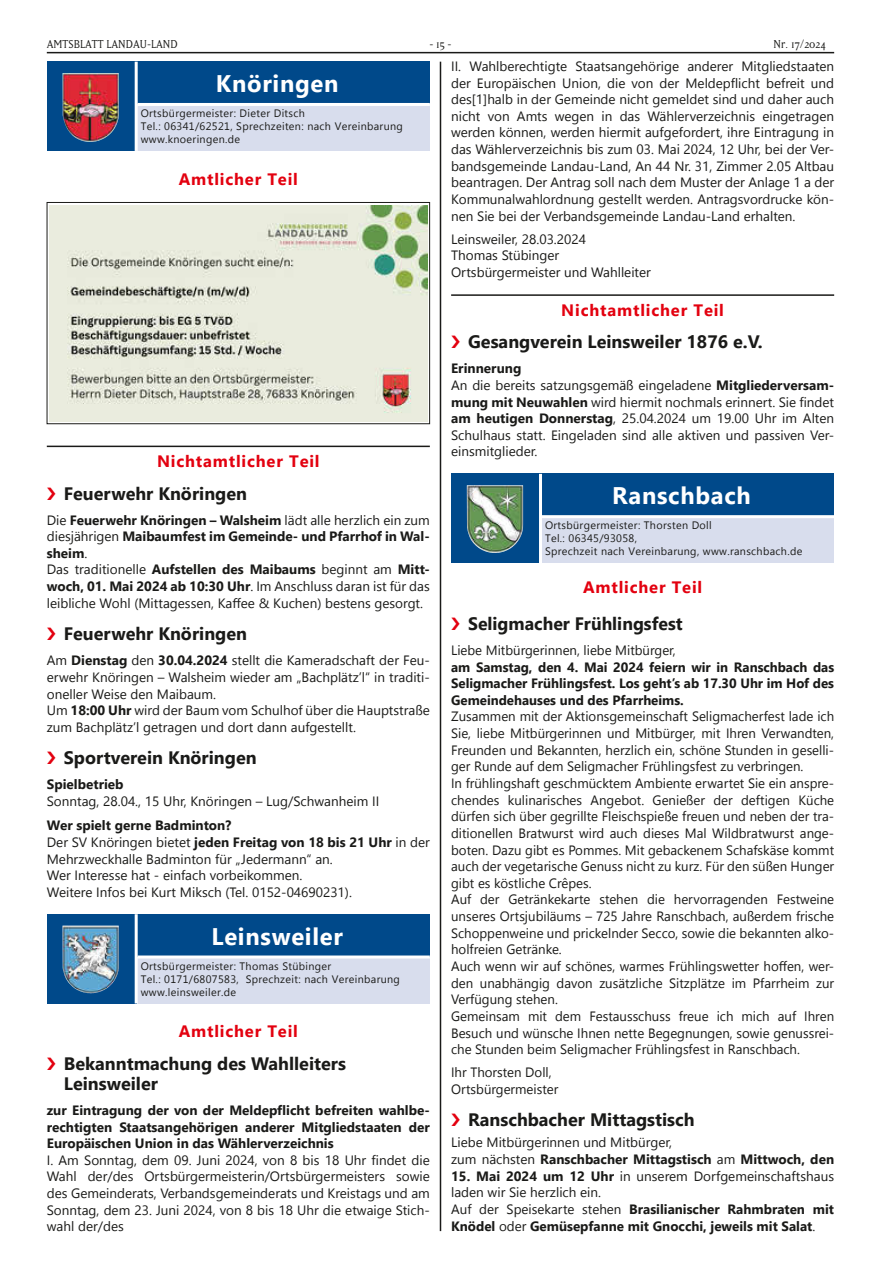
<style>
.page{position:relative;width:881px;height:1263px;background:#fff}
.page>*{position:absolute;margin:0;border:0;box-sizing:border-box;transform-origin:0 0}
.t1{font:700 24px "Segoe UI";letter-spacing:.03em;color:#fff}
.t2{font:700 24px "Yflrpv Segoe UI";letter-spacing:.03em;color:#fff}
.t3{font:700 18px/20px "Segoe UI";color:#1a1a18}
.t4{font:700 16.5px "Segoe UI";letter-spacing:.05em;color:#e3000f}
.t5{font:13.5px/16.6px "Segoe UI";color:#1a1a18}
.t6{font:700 13.5px/16.6px "Segoe UI";color:#1a1a18;text-align:justify}
.t7{font:13.5px "Matrix";color:#1a1a18}
.t8{font:10.8px/12.9px "Segoe UI";letter-spacing:.03em;color:#1a1a18}
.t9{font:10.8px/12.9px "Tlqntk Segoe UI";letter-spacing:.03em;color:#1a1a18}
.s1{font-weight:700}
.s2{font-weight:400}
</style>
<div class="page">
<hr style="left:47px;top:52px;width:786px;height:1px;background:#1a1a18">
<hr style="left:439px;top:62px;width:2px;height:1169px;background:#1a1a18">
<hr style="left:451px;top:294px;width:382px;height:2px;background:#1a1a18">
<div style="left:541px;top:474px;width:292px;height:45px;background:#00498a"></div>
<div style="left:541px;top:516px;width:292px;height:47px;background:#d8dded"></div>
<hr style="left:541px;top:515px;width:292px;height:3px;background:#fff">
<div style="left:451px;top:474px;width:89px;height:89px;background:#00498a"></div>
<img style="left:466px;top:485px;width:51px;height:68px">
<hr style="left:539px;top:474px;width:3px;height:89px;background:#fff">
<div style="left:137px;top:62px;width:292px;height:45px;background:#00498a"></div>
<div style="left:137px;top:104px;width:292px;height:47px;background:#d8dded"></div>
<div style="left:47px;top:62px;width:89px;height:89px;background:#00498a"></div>
<img style="left:62px;top:73px;width:53px;height:69px">
<hr style="left:135px;top:62px;width:3px;height:89px;background:#fff">
<hr style="left:137px;top:103px;width:292px;height:3px;background:#fff">
<img style="left:50px;top:206px;width:377px;height:215px">
<div style="left:47px;top:202px;width:382px;height:222px;border:1px solid #1a1a18"></div>
<hr style="left:47px;top:446px;width:382px;height:1px;background:#1a1a18">
<div style="left:137px;top:914px;width:292px;height:45px;background:#00498a"></div>
<div style="left:137px;top:957px;width:292px;height:46px;background:#d8dded"></div>
<svg style="left:47px;top:914px;width:88px;height:89px;background:#125691"></svg>
<img style="left:62px;top:926px;width:45px;height:67px">
<hr style="left:135px;top:914px;width:3px;height:89px;background:#fff">
<hr style="left:137px;top:955px;width:292px;height:3px;background:#fff">
<p class="t7" style="left:47px;top:37px;width:132px">AMTSBLATT LANDAU-LAND</p>
<p class="t7" style="left:429px;top:37px;width:24px">- 15 -</p>
<p class="t7" style="left:773px;top:37px;width:54px">Nr. 17/2024</p>
<p class="t5" style="left:451px;top:58px;width:384px;text-align:justify">II. Wahlberechtigte Staatsangehörige anderer Mitgliedstaaten der Europäischen Union, die von der Meldepflicht befreit und des[1]halb in der Gemeinde nicht gemeldet sind und daher auch nicht von Amts wegen in das Wählerverzeichnis eingetragen werden können, werden hiermit aufgefordert, ihre Eintragung in das Wählerverzeichnis bis zum 03. Mai 2024, 12 Uhr, bei der Ver&shy;bandsgemeinde Landau-Land, An 44 Nr. 31, Zimmer 2.05 Altbau beantragen. Der Antrag soll nach dem Muster der Anlage 1 a der Kommunalwahlordnung gestellt werden. Antragsvordrucke kön&shy;nen Sie bei der Verbandsgemeinde Landau-Land erhalten.</p>
<p class="t5" style="left:451px;top:230px;width:201px">Leinsweiler, 28.03.2024<br>Thomas Stübinger<br>Ortsbürgermeister und Wahlleiter</p>
<p class="t4" style="left:561px;top:296px;width:164px">Nichtamtlicher Teil</p>
<h2 class="t3" style="left:468px;top:332px;width:296px">Gesangverein Leinsweiler 1876 e.V.</h2>
<p class="t5" style="left:451px;top:360px;width:384px"><span class="s1">Erinnerung<br></span>An die bereits satzungsgemäß eingeladene <span class="s1">Mitgliederversam&shy;mung mit Neuwahlen</span> wird hiermit nochmals erinnert. Sie findet <span class="s1">am heutigen Donnerstag</span>, 25.04.2024 um 19.00 Uhr im Alten Schulhaus statt. Eingeladen sind alle aktiven und passiven Ver&shy;einsmitglieder.</p>
<h1 class="t2" style="left:612px;top:478px;width:140px">Ranschbach</h1>
<p class="t9" style="left:545px;top:519px;width:259px">Ortsbürgermeister: Thorsten Doll<br>Tel.: 06345/93058,<br>Sprechzeit nach Vereinbarung, www.ranschbach.de</p>
<p class="t4" style="left:582px;top:574px;width:121px">Amtlicher Teil</p>
<h2 class="t3" style="left:468px;top:613px;width:216px">Seligmacher Frühlingsfest</h2>
<p class="t5" style="left:451px;top:641px;width:226px">Liebe Mitbürgerinnen, liebe Mitbürger,</p>
<p class="t6" style="left:451px;top:658px;width:384px">am Samstag, den 4. Mai 2024 feiern wir in Ranschbach das Seligmacher Frühlingsfest. Los geht’s ab 17.30 Uhr im Hof des Gemeindehauses und des Pfarrheims.</p>
<p class="t5" style="left:451px;top:708px;width:384px">Zusammen mit der Aktionsgemeinschaft Seligmacherfest lade ich Sie, liebe Mitbürgerinnen und Mitbürger, mit Ihren Verwandten, Freunden und Bekannten, herzlich ein, schöne Stunden in geselli&shy;ger Runde auf dem Seligmacher Frühlingsfest zu verbringen.<br>In frühlingshaft geschmücktem Ambiente erwartet Sie ein anspre&shy;chendes kulinarisches Angebot. Genießer der deftigen Küche dürfen sich über gegrillte Fleischspieße freuen und neben der tra&shy;ditionellen Bratwurst wird auch dieses Mal Wildbratwurst ange&shy;boten. Dazu gibt es Pommes. Mit gebackenem Schafskäse kommt auch der vegetarische Genuss nicht zu kurz. Für den süßen Hunger gibt es köstliche Crêpes.<br>Auf der Getränkekarte stehen die hervorragenden Festweine unseres Ortsjubiläums – 725 Jahre Ranschbach, außerdem frische Schoppenweine und prickelnder Secco, sowie die bekannten alko&shy;holfreien Getränke.<br>Auch wenn wir auf schönes, warmes Frühlingswetter hoffen, wer&shy;den unabhängig davon zusätzliche Sitzplätze im Pfarrheim zur Verfügung stehen.<br>Gemeinsam mit dem Festausschuss freue ich mich auf Ihren Besuch und wünsche Ihnen nette Begegnungen, sowie genussrei&shy;che Stunden beim Seligmacher Frühlingsfest in Ranschbach.</p>
<p class="t5" style="left:451px;top:1064px;width:109px">Ihr Thorsten Doll,<br>Ortsbürgermeister</p>
<h2 class="t3" style="left:468px;top:1110px;width:228px">Ranschbacher Mittagstisch</h2>
<p class="t5" style="left:451px;top:1134px;width:384px">Liebe Mitbürgerinnen und Mitbürger,<br>zum nächsten <span class="s1">Ranschbacher Mittagstisch</span> am <span class="s1">Mittwoch, den</span></p>
<p class="t6" style="left:451px;top:1167px;width:384px;text-align:left">15. Mai 2024 um 12 Uhr <span class="s2">in unserem Dorfgemeinschaftshaus laden wir Sie herzlich ein.<br>Auf der Speisekarte stehen</span> Brasilianischer Rahmbraten mit Knödel <span class="s2">oder</span> Gemüsepfanne mit Gnocchi, jeweils mit Salat<span class="s2">.</span></p>
<h1 class="t1" style="left:216px;top:64px;width:124px">Knöringen</h1>
<p class="t8" style="left:141px;top:106px;width:263px">Ortsbürgermeister: Dieter Ditsch<br>Tel.: 06341/62521, Sprechzeiten: nach Vereinbarung www.knoeringen.de</p>
<p class="t4" style="left:179px;top:166px;width:121px">Amtlicher Teil</p>
<p class="t4" style="left:157px;top:448px;width:164px">Nichtamtlicher Teil</p>
<h2 class="t3" style="left:64px;top:483px;width:185px">Feuerwehr Knöringen</h2>
<p class="t5" style="left:47px;top:511px;width:384px">Die <span class="s1">Feuerwehr Knöringen – Walsheim</span> lädt alle herzlich ein zum diesjährigen <span class="s1">Maibaumfest im Gemeinde- und Pfarrhof in Wal&shy;sheim</span>.<br>Das traditionelle <span class="s1">Aufstellen des Maibaums</span> beginnt am <span class="s1">Mitt&shy;woch, 01. Mai 2024 ab 10:30 Uhr</span>. Im Anschluss daran ist für das leibliche Wohl (Mittagessen, Kaffee &amp; Kuchen) bestens gesorgt.</p>
<h2 class="t3" style="left:64px;top:624px;width:185px">Feuerwehr Knöringen</h2>
<p class="t5" style="left:47px;top:652px;width:384px">Am <span class="s1">Dienstag</span> den <span class="s1">30.04.2024</span> stellt die Kameradschaft der Feu&shy;erwehr Knöringen – Walsheim wieder am „Bachplätz’l“ in traditi&shy;oneller Weise den Maibaum.<br>Um <span class="s1">18:00 Uhr</span> wird der Baum vom Schulhof über die Hauptstraße zum Bachplätz’l getragen und dort dann aufgestellt.</p>
<h2 class="t3" style="left:64px;top:748px;width:194px">Sportverein Knöringen</h2>
<p class="t6" style="left:47px;top:776px;width:78px">Spielbetrieb</p>
<p class="t5" style="left:47px;top:792px;width:334px">Sonntag, 28.04., 15 Uhr, Knöringen – Lug/Schwanheim II</p>
<p class="t5" style="left:47px;top:817px;width:384px"><span class="s1">Wer spielt gerne Badminton?<br></span>Der SV Knöringen bietet <span class="s1">jeden Freitag von 18 bis 21 Uhr</span> in der Mehrzweckhalle Badminton für „Jedermann“ an.<br>Wer Interesse hat - einfach vorbeikommen.<br>Weitere Infos bei Kurt Miksch (Tel. 0152-04690231).</p>
<h1 class="t1" style="left:211px;top:917px;width:133px">Leinsweiler</h1>
<p class="t8" style="left:141px;top:959px;width:261px">Ortsbürgermeister: Thomas Stübinger<br>Tel.: 0171/6807583, Sprechzeit: nach Vereinbarung www.leinsweiler.de</p>
<p class="t4" style="left:179px;top:1018px;width:121px">Amtlicher Teil</p>
<h2 class="t3" style="left:64px;top:1053px;width:283px">Bekanntmachung des Wahlleiters<br>Leinsweiler</h2>
<p class="t6" style="left:47px;top:1102px;width:384px">zur Eintragung der von der Meldepflicht befreiten wahlbe&shy;rechtigten Staatsangehörigen anderer Mitgliedstaaten der Europäischen Union in das Wählerverzeichnis</p>
<p class="t5" style="left:47px;top:1151px;width:384px;text-align:justify">I. Am Sonntag, dem 09. Juni 2024, von 8 bis 18 Uhr findet die Wahl der/des Ortsbürgermeisterin/Ortsbürgermeisters sowie des Gemeinderats, Verbandsgemeinderats und Kreistags und am Sonntag, dem 23. Juni 2024, von 8 bis 18 Uhr die etwaige Stich&shy;wahl der/des</p>
</div>
